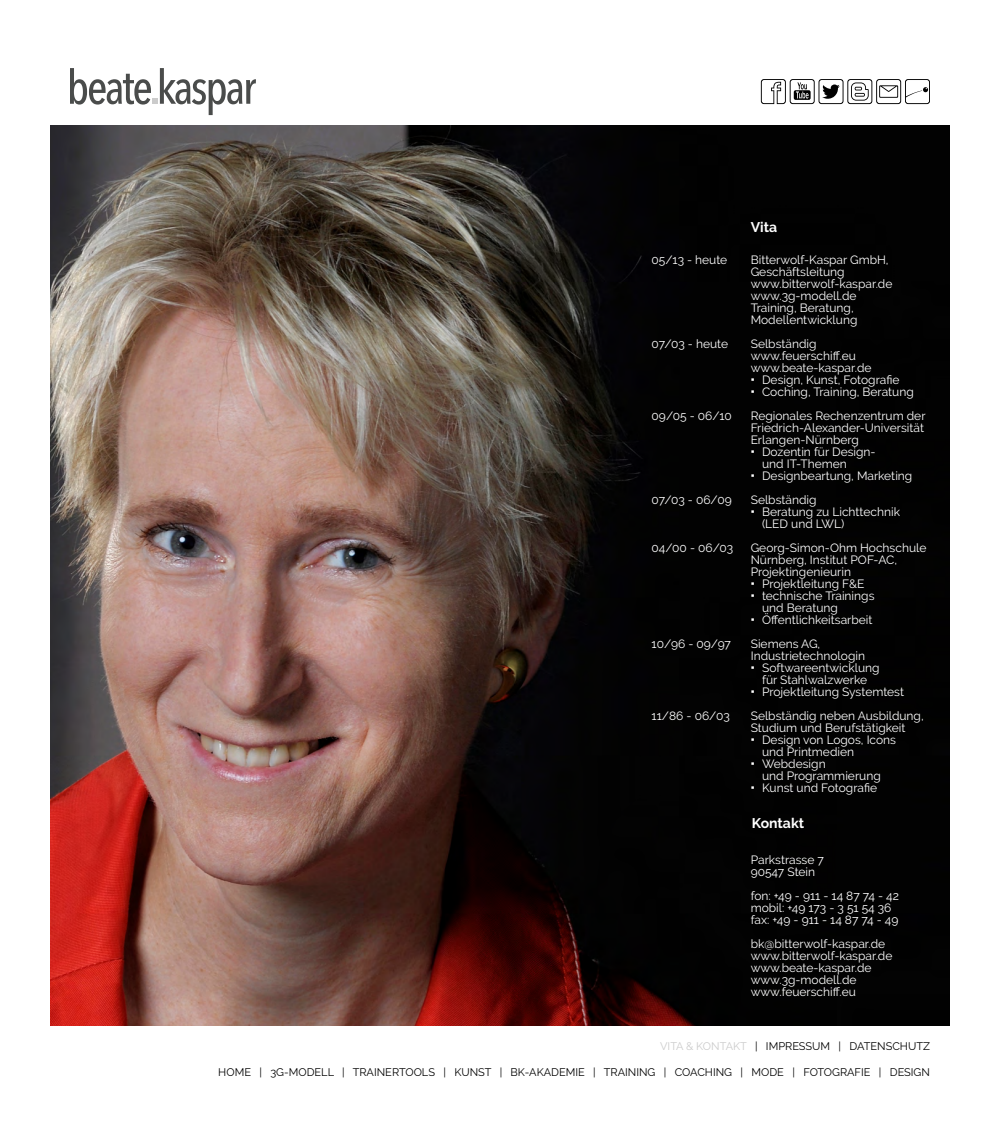
<style>
.page{position:relative;width:1000px;height:1136px;background:#fff}
.page>*{position:absolute;margin:0;border:0;box-sizing:border-box;transform-origin:0 0}
.t1{font:700 14px "Raleway";color:#fff}
.t2{font:12px/12px "Raleway";color:#fff}
.t3{font:11px "Raleway";color:#000}
.s1{font-family:"Arial";font-weight:900}
.s2{color:#cbcbcb}
</style>
<div class="page">
<img style="left:50px;top:126px;width:900px;height:900px">
<svg style="left:761px;top:79px;width:169px;height:25px"></svg>
<svg style="left:70px;top:68px;width:186px;height:47px"></svg>
<p class="t2" style="left:652px;top:254px;width:77px">05/13 - heute</p>
<p class="t2" style="left:652px;top:338px;width:78px">07/03 - heute</p>
<p class="t2" style="left:652px;top:410px;width:82px">09/05 - 06/10</p>
<p class="t2" style="left:652px;top:494px;width:82px">07/03 - 06/09</p>
<p class="t2" style="left:652px;top:542px;width:83px">04/00 - 06/03</p>
<p class="t2" style="left:652px;top:638px;width:81px">10/96 - 09/97</p>
<p class="t2" style="left:652px;top:710px;width:80px">11/86 - 06/03</p>
<p class="t1" style="left:751px;top:219px;width:28px">Vita</p>
<p class="t2" style="left:751px;top:254px;width:143px">Bitterwolf-Kaspar GmbH,<br>Geschäftsleitung www.bitterwolf-kaspar.de www.3g-modell.de</p>
<p class="t2" style="left:751px;top:302px;width:108px">Training, Beratung,<br>Modellentwicklung</p>
<p class="t2" style="left:751px;top:338px;width:67px">Selbständig</p>
<p class="t2" style="left:751px;top:350px;width:107px">www.feuerschiff.eu</p>
<p class="t2" style="left:751px;top:362px;width:122px">www.beate-kaspar.de</p>
<p class="t2" style="left:751px;top:374px;width:150px"><span class="s1">·</span> Design, Kunst, Fotografie</p>
<p class="t2" style="left:751px;top:386px;width:165px"><span class="s1">·</span> Coching, Training, Beratung</p>
<p class="t2" style="left:751px;top:410px;width:176px">Regionales Rechenzentrum der<br>Friedrich-Alexander-Universität<br>Erlangen-Nürnberg</p>
<p class="t2" style="left:762px;top:446px;width:115px;text-indent:-11px"><span class="s1">·</span> Dozentin für Design&shy;und IT-Themen</p>
<p class="t2" style="left:751px;top:470px;width:163px"><span class="s1">·</span> Designbeartung, Marketing</p>
<p class="t2" style="left:751px;top:494px;width:67px">Selbständig</p>
<p class="t2" style="left:762px;top:506px;width:139px;text-indent:-11px"><span class="s1">·</span> Beratung zu Lichttechnik (LED und LWL)</p>
<p class="t2" style="left:751px;top:542px;width:177px">Georg-Simon-Ohm Hochschule<br>Nürnberg, Institut POF-AC,<br>Projektingenieurin</p>
<p class="t2" style="left:751px;top:578px;width:115px"><span class="s1">·</span> Projektleitung F&amp;E</p>
<p class="t2" style="left:762px;top:590px;width:114px;text-indent:-11px"><span class="s1">·</span> technische Trainings und Beratung</p>
<p class="t2" style="left:751px;top:614px;width:123px"><span class="s1">·</span> Öffentlichkeitsarbeit</p>
<p class="t2" style="left:751px;top:638px;width:116px">Siemens AG,<br>Industrietechnologin</p>
<p class="t2" style="left:751px;top:662px;width:130px;text-align:center"><span class="s1">·</span> Softwareentwicklung für Stahlwalzwerke</p>
<p class="t2" style="left:751px;top:686px;width:155px"><span class="s1">·</span> Projektleitung Systemtest</p>
<p class="t2" style="left:751px;top:710px;width:175px">Selbständig neben Ausbildung,<br>Studium und Berufstätigkeit</p>
<p class="t2" style="left:762px;top:734px;width:136px;text-indent:-11px"><span class="s1">·</span> Design von Logos, Icons und Printmedien</p>
<p class="t2" style="left:762px;top:758px;width:120px;text-indent:-11px"><span class="s1">·</span> Webdesign<br>und Programmierung</p>
<p class="t2" style="left:751px;top:782px;width:128px"><span class="s1">·</span> Kunst und Fotografie</p>
<p class="t1" style="left:752px;top:815px;width:54px">Kontakt</p>
<p class="t2" style="left:751px;top:854px;width:75px">Parkstrasse 7</p>
<p class="t2" style="left:751px;top:866px;width:66px">90547 Stein</p>
<p class="t2" style="left:751px;top:890px;width:150px">fon: +49 - 911 - 14 87 74 - 42</p>
<p class="t2" style="left:751px;top:902px;width:142px">mobil: +49 173 - 3 51 54 36</p>
<p class="t2" style="left:751px;top:914px;width:149px">fax: +49 - 911 - 14 87 74 - 49</p>
<p class="t2" style="left:751px;top:938px;width:136px">bk@bitterwolf-kaspar.de</p>
<p class="t2" style="left:751px;top:950px;width:143px">www.bitterwolf-kaspar.de</p>
<p class="t2" style="left:751px;top:962px;width:122px">www.beate-kaspar.de</p>
<p class="t2" style="left:751px;top:974px;width:107px">www.3g-modell.de</p>
<p class="t2" style="left:751px;top:986px;width:107px">www.feuerschiff.eu</p>
<p class="t3" style="left:660px;top:1040px;width:271px"><span class="s2">VITA &amp; KONTAKT</span> | IMPRESSUM | DATENSCHUTZ</p>
<p class="t3" style="left:218px;top:1066px;width:713px">HOME | 3G-MODELL | TRAINERTOOLS | KUNST | BK-AKADEMIE | TRAINING | COACHING | MODE | FOTOGRAFIE | DESIGN</p>
</div>
